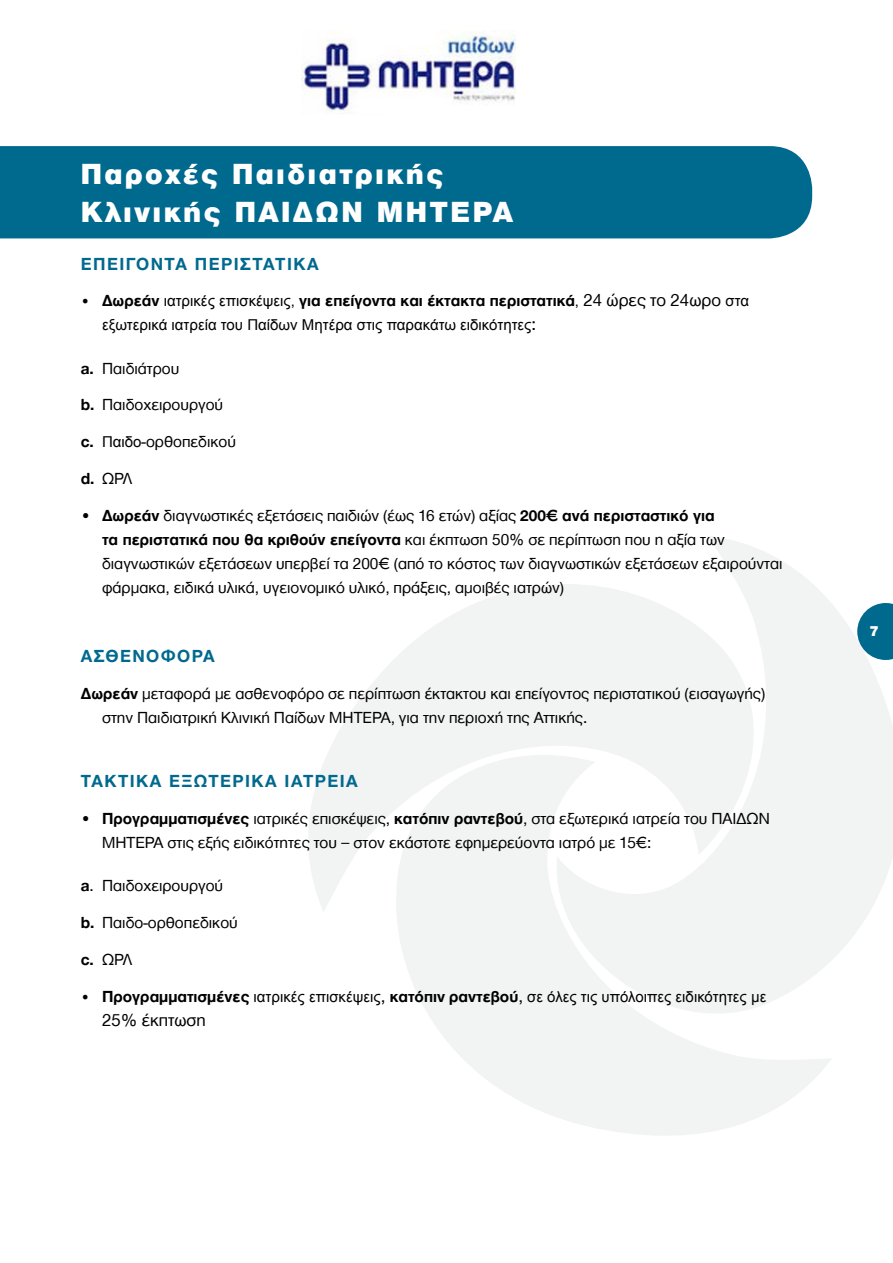
<style>
.page{position:relative;width:893px;height:1263px;background:#fff}
.page>*{position:absolute;margin:0;border:0;box-sizing:border-box;transform-origin:0 0}
.t1{font:900 30px/37.5px "CF Helvetica";letter-spacing:.08em;color:#fff}
.t2{font:700 18px "CF Helvetica";letter-spacing:.08em;color:#00698e}
.t3{font:18px "CF Helvetica";color:#000}
.t4{font:16.5px/24px "CF Helvetica";color:#000}
.t5{font:700 16.5px "CF Helvetica";color:#000}
.t6{font:15px "Arial";color:#000}
.t7{font:900 15px "CF Helvetica";color:#fff}
.s1{font-weight:400;font-size:15px}
.s2{font-family:"Arial";font-weight:400;font-size:15px}
.s3{font-weight:400;font-size:18px}
.s4{font-family:"CF Helvetica";font-size:18px}
.s5{font-weight:700}
.s6{font-family:"Arial";font-size:15px}
.s7{font-family:"CF Helvetica"}
.s8{font-family:"CF Helvetica";font-weight:700;font-size:16.5px}
</style>
<div class="page">
<svg style="left:308px;top:585px;width:241px;height:326px;fill:#f2f3f3"></svg>
<svg style="left:385px;top:755px;width:446px;height:380px;fill:#f2f3f3"></svg>
<svg style="left:549px;top:536px;width:344px;height:477px;fill:#f2f3f3"></svg>
<div style="left:0;top:146px;width:812px;height:92px;background:#00698e"></div>
<img style="left:302px;top:30px;width:213px;height:84px">
<h1 class="t1" style="left:81px;top:155px;width:413px">Παροχές Παιδιατρικής<br>Κλινικής ΠΑΙΔΩΝ ΜΗΤΕΡΑ</h1>
<p class="t2" style="left:81px;top:254px;width:39px">ΕΠΕΙΓΟΝΤΑ</p>
<p class="t2" style="left:195px;top:254px;width:26px">ΠΕΡΙΣΤΑΤΙΚΑ</p>
<p class="t5" style="left:81px;top:292px;width:670px"><span class="s1">•</span> Δωρεάν <span class="s2">ιατρικές επισκέψεις,</span> για επείγοντα και έκτακτα περιστατικά<span class="s2">,</span> <span class="s3">24 ώρες το 24ωρο</span> <span class="s2">στα</span></p>
<p class="t6" style="left:102px;top:315px;width:436px">εξωτερικά ιατρεία του Παίδων Μητέρα στις παρακάτω ειδικότητες<span class="s4">:</span></p>
<p class="t4" style="left:81px;top:356px;width:100px"><span class="s5">a.</span> Παιδιάτρου</p>
<p class="t4" style="left:81px;top:393px;width:144px"><span class="s5">b.</span> Παιδοχειρουργού</p>
<p class="t4" style="left:81px;top:430px;width:157px"><span class="s5">c.</span> <span class="s6">Παιδο</span>-ορθοπεδικού</p>
<p class="t4" style="left:81px;top:466px;width:53px"><span class="s5">d.</span> ΩΡΛ</p>
<p class="t4" style="left:102px;top:503px;width:682px;text-indent:-21px">• <span class="s5">Δωρεάν</span> διαγνωστικές εξετάσεις παιδιών (έως 16 ετών) αξίας <span class="s5">200€ ανά περισταστικό για<br>τα περιστατικά που θα κριθούν επείγοντα</span> και έκπτωση 50% σε περίπτωση που η αξία των διαγνωστικών εξετάσεων υπερβεί τα 200€ (από το κόστος των διαγνωστικών εξετάσεων εξαιρούνται φάρμακα, ειδικά υλικά, υγειονομικό υλικό, πράξεις, αμοιβές ιατρών)</p>
<p class="t2" style="left:81px;top:647px;width:53px">ΑΣΘΕΝΟ</p>
<p class="t2" style="left:161px;top:647px;width:30px">ΦΟΡΑ</p>
<p class="t4" style="left:102px;top:681px;width:665px;text-indent:-21px"><span class="s5">Δωρεάν</span> μεταφορά με ασθενοφόρο σε περίπτωση έκτακτου και επείγοντος περιστατικού (εισαγωγής) στην Παιδιατρική Κλινική Παίδων ΜΗΤΕΡΑ, για την περιοχή της Αττικής.</p>
<p class="t2" style="left:81px;top:772px;width:13px">ΤΑΚΤΙΚΑ</p>
<p class="t2" style="left:169px;top:772px;width:13px">ΕΞΩΤΕΡΙΚΑ</p>
<p class="t2" style="left:285px;top:772px;width:12px">ΙΑΤΡΕΙΑ</p>
<p class="t4" style="left:102px;top:807px;width:669px;text-indent:-21px">• <span class="s5">Προγραμματισμένες</span> ιατρικές επισκέψεις, <span class="s5">κατόπιν ραντεβού</span>, στα εξωτερικά ιατρεία του ΠΑΙΔΩΝ<br>ΜΗΤΕΡΑ στις εξής ειδικότητες του – στον εκάστοτε εφημερεύοντα ιατρό με 15€:</p>
<p class="t4" style="left:81px;top:874px;width:144px"><span class="s5">a</span>. Παιδοχειρουργού</p>
<p class="t4" style="left:81px;top:910px;width:158px"><span class="s5">b.</span> Παιδο-ορθοπεδικού</p>
<p class="t4" style="left:81px;top:947px;width:53px"><span class="s5">c.</span> ΩΡΛ</p>
<p class="t6" style="left:81px;top:986px;width:687px"><span class="s7">•</span> <span class="s8">Προγραμματισμένες</span> ιατρικές επισκέψεις<span class="s4">,</span> <span class="s8">κατόπιν ραντεβού</span><span class="s4">,</span> σε όλες τις υπόλοιπες ειδικότητες με</p>
<p class="t3" style="left:102px;top:1010px;width:105px">25% έκπτωση</p>
<p class="t7" style="left:870px;top:622px;width:11px">7</p>
</div>
